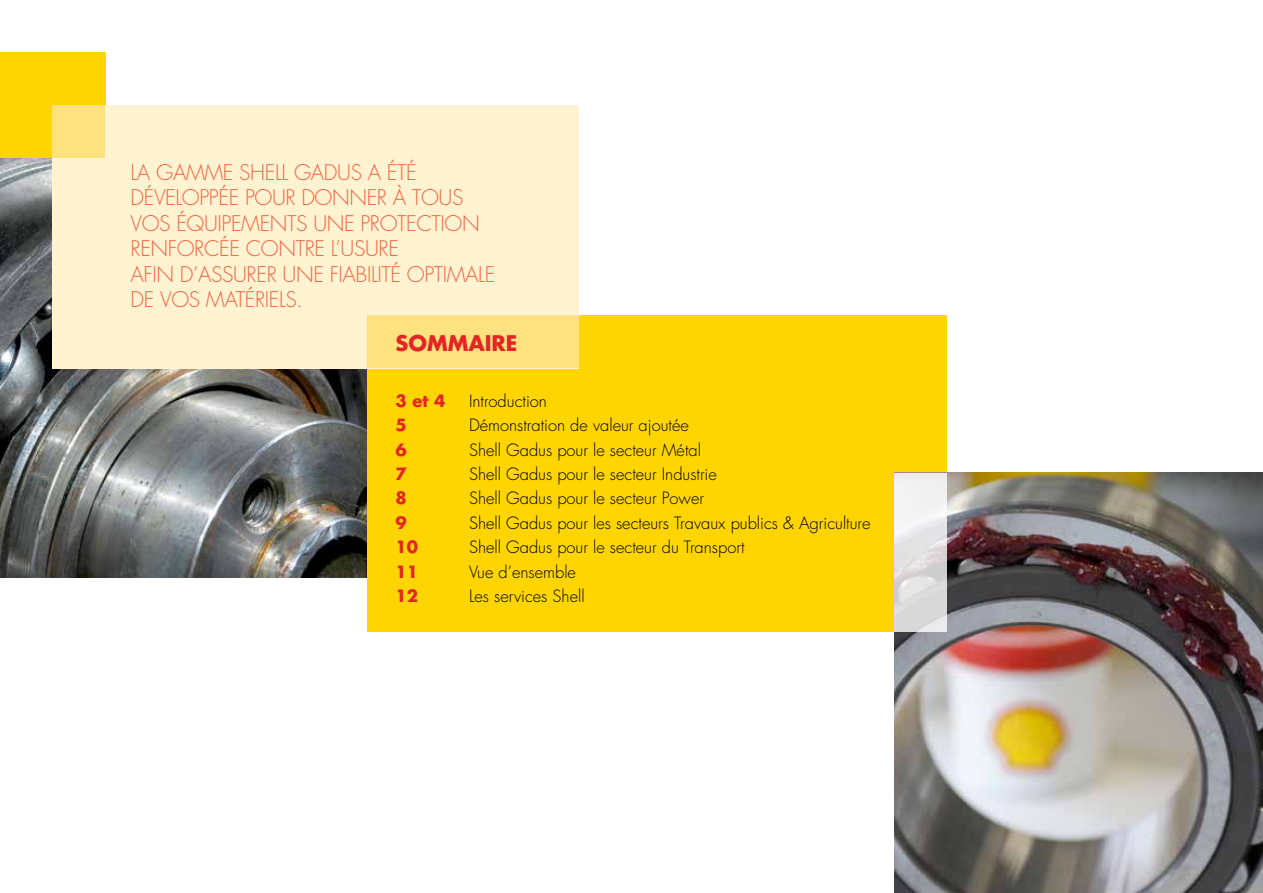
<style>
.page{position:relative;width:1263px;height:893px;background:#fff}
.page>*{position:absolute;margin:0;border:0;box-sizing:border-box;transform-origin:0 0}
.t1{font:300 21px "Futura";letter-spacing:-.02em;color:#f26341}
.t2{font:700 21px "Futura Std";color:#e32526}
.t3{font:300 16.5px "Futura Std";color:#000}
.t4{font:700 16.5px "Futura Std";color:#e32526}
</style>
<div class="page">
<img style="left:0;top:158px;width:368px;height:420px">
<div style="left:368px;top:315px;width:579px;height:316px;background:#fed401"></div>
<div style="left:0;top:53px;width:105px;height:105px;background:#fed401"></div>
<div style="left:53px;top:105px;width:526px;height:263px;background:#fff3d1"></div>
<div style="left:368px;top:316px;width:211px;height:52px;background:#ffe280"></div>
<div style="left:53px;top:105px;width:52px;height:53px;background:#ffe280"></div>
<img style="left:895px;top:473px;width:368px;height:420px">
<svg style="left:895px;top:473px;width:52px;height:158px;background:#e5e4e5"></svg>
<p class="t1" style="left:131px;top:160px;width:207px">LA GAMME S HELL GADUS</p>
<p class="t1" style="left:368px;top:160px;width:51px">A ÉTÉ</p>
<p class="t1" style="left:131px;top:185px;width:36px">DÉVELOPP</p>
<p class="t1" style="left:218px;top:185px;width:40px">ÉE POUR</p>
<p class="t1" style="left:301px;top:185px;width:15px">DONNER</p>
<p class="t1" style="left:393px;top:185px;width:33px">À TOUS</p>
<p class="t1" style="left:131px;top:211px;width:15px">VOS</p>
<p class="t1" style="left:176px;top:211px;width:38px">ÉQUIPE</p>
<p class="t1" style="left:241px;top:211px;width:31px">MENTS</p>
<p class="t1" style="left:313px;top:211px;width:14px">UNE</p>
<p class="t1" style="left:360px;top:211px;width:13px">PROTECTION</p>
<p class="t1" style="left:131px;top:236px;width:14px">RENFORC</p>
<p class="t1" style="left:219px;top:236px;width:41px">ÉE CONTRE</p>
<p class="t1" style="left:331px;top:236px;width:22px">L’USURE</p>
<p class="t1" style="left:131px;top:262px;width:24px">AFIN</p>
<p class="t1" style="left:180px;top:262px;width:44px">D’ASSURER</p>
<p class="t1" style="left:283px;top:262px;width:14px">UNE</p>
<p class="t1" style="left:330px;top:262px;width:88px">FIABILITÉ OPTI</p>
<p class="t1" style="left:447px;top:262px;width:40px">MALE</p>
<p class="t1" style="left:131px;top:287px;width:44px">DE VOS</p>
<p class="t1" style="left:206px;top:287px;width:58px">MAT ÉRIELS</p>
<p class="t1" style="left:296px;top:287px;width:8px">.</p>
<p class="t2" style="left:395px;top:329px;width:123px">SOMMAIRE</p>
<p class="t4" style="left:395px;top:390px;width:51px">3 et 4</p>
<p class="t3" style="left:469px;top:391px;width:79px">Introduction</p>
<p class="t4" style="left:395px;top:414px;width:13px">5</p>
<p class="t3" style="left:469px;top:415px;width:221px">Démonstration de valeur ajoutée</p>
<p class="t4" style="left:395px;top:438px;width:13px">6</p>
<p class="t3" style="left:469px;top:440px;width:233px">Shell Gadus pour le secteur Métal</p>
<p class="t4" style="left:395px;top:463px;width:13px">7</p>
<p class="t3" style="left:469px;top:464px;width:249px">Shell Gadus pour le secteur Industrie</p>
<p class="t4" style="left:395px;top:487px;width:13px">8</p>
<p class="t3" style="left:469px;top:488px;width:236px">Shell Gadus pour le secteur Power</p>
<p class="t4" style="left:395px;top:512px;width:13px">9</p>
<p class="t3" style="left:469px;top:513px;width:403px">Shell Gadus pour les secteurs Travaux publics &amp; Agriculture</p>
<p class="t4" style="left:395px;top:536px;width:24px">10</p>
<p class="t3" style="left:469px;top:537px;width:277px">Shell Gadus pour le secteur du Transport</p>
<p class="t4" style="left:395px;top:560px;width:24px">11</p>
<p class="t3" style="left:469px;top:561px;width:109px">Vue d’ensemble</p>
<p class="t4" style="left:395px;top:585px;width:24px">12</p>
<p class="t3" style="left:469px;top:586px;width:117px">Les services Shell</p>
</div>
